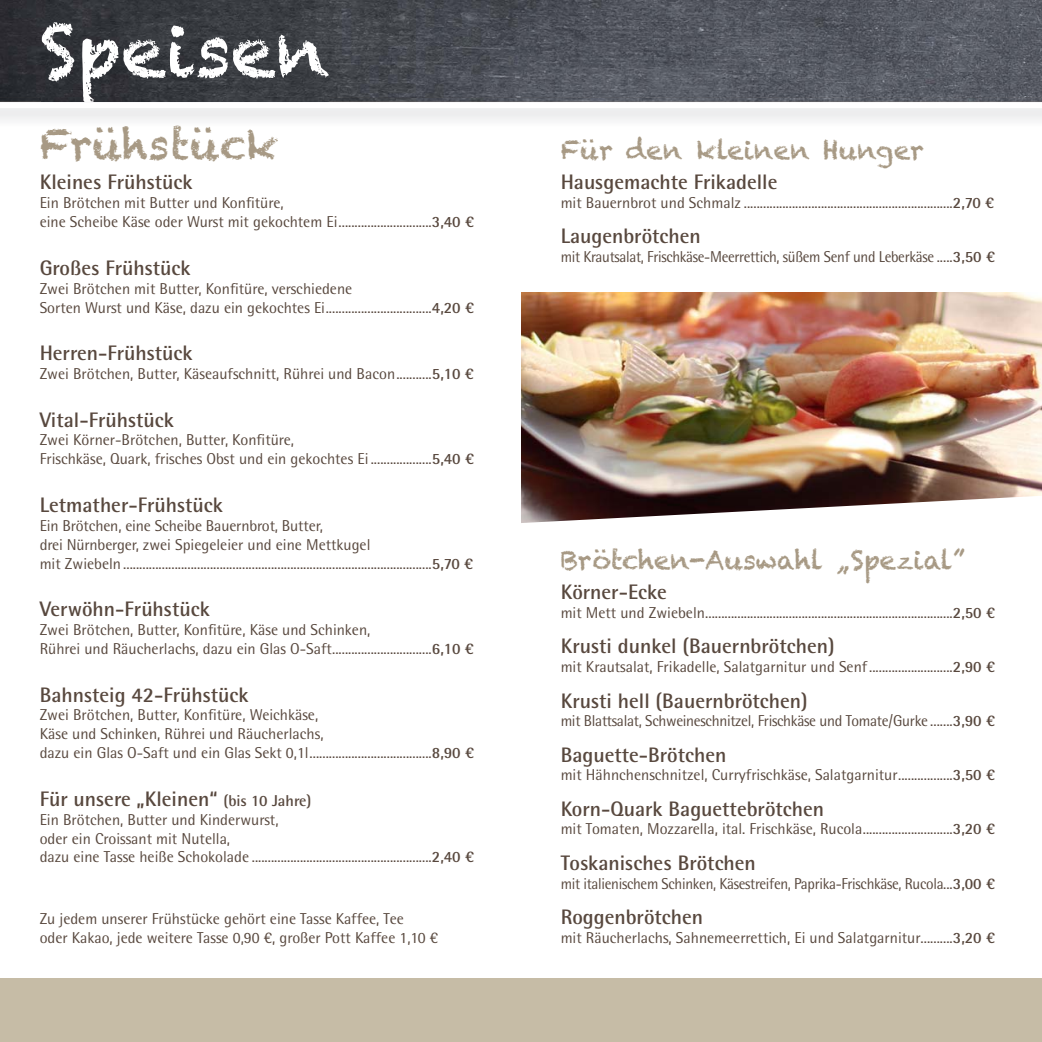
<style>
.page{position:relative;width:1042px;height:1042px;background:#fff}
.page>*{position:absolute;margin:0;border:0;box-sizing:border-box;transform-origin:0 0}
.t1{font:72.1px "Chalkduster";color:#fff}
.t2{font:42px "Chalkduster";color:#a79984}
.t3{font:26.25px "Chalkduster";letter-spacing:-.005em;color:#a79984}
.t4{font:700 21px "Rotis Semi Sans Std";color:#58483e}
.t5{font:15.75px/18.9px "Rotis Semi Sans Std";color:#58483e}
.t6{font:15.75px "Rotis Semi Sans Std";letter-spacing:-.02em;color:#58483e;scale:.95 1}
.t7{font:15.75px "Rotis Semi Sans Std";letter-spacing:-.02em;color:#58483e}
.s1{font-weight:700}
.s2{font-size:15.75px}
</style>
<div class="page">
<img style="left:521px;top:292px;width:521px;height:204px">
<svg style="left:521px;top:496px;width:511px;height:27px"></svg>
<img style="left:0;top:0;width:1042px;height:120px">
<div style="left:0;top:978px;width:1042px;height:64px;background:#c6bca6"></div>
<img style="left:42px;top:98px;width:287px;height:17px">
<div style="left:0;top:103px;width:1042px;height:5px;background:#fff"></div>
<h1 class="t1" style="left:40px;top:5px;width:291px">Speisen</h1>
<h2 class="t2" style="left:40px;top:118px;width:239px">Frühstück</h2>
<h3 class="t4" style="left:40px;top:174px;width:154px">Kleines Frühstück</h3>
<p class="t5" style="left:40px;top:195px;width:436px">Ein Brötchen mit Butter und Konfitüre,<br>eine Scheibe Käse oder Wurst mit gekochtem Ei .............................<span class="s1">3,40 €</span></p>
<h3 class="t4" style="left:40px;top:260px;width:152px">Großes Frühstück</h3>
<p class="t5" style="left:40px;top:281px;width:436px">Zwei Brötchen mit Butter, Konfitüre, verschiedene<br>Sorten Wurst und Käse, dazu ein gekochtes Ei .................................<span class="s1">4,20 €</span></p>
<h3 class="t4" style="left:40px;top:345px;width:154px">Herren-Frühstück</h3>
<p class="t5" style="left:40px;top:366px;width:436px">Zwei Brötchen, Butter, Käseaufschnitt, Rührei und Bacon ...........<span class="s1">5,10 €</span></p>
<h3 class="t4" style="left:40px;top:412px;width:136px">Vital-Frühstück</h3>
<p class="t5" style="left:40px;top:432px;width:436px">Zwei Körner-Brötchen, Butter, Konfitüre,<br>Frischkäse, Quark, frisches Obst und ein gekochtes Ei ...................<span class="s1">5,40 €</span></p>
<h3 class="t4" style="left:40px;top:497px;width:185px">Letmather-Frühstück</h3>
<p class="t5" style="left:40px;top:518px;width:435px">Ein Brötchen, eine Scheibe Bauernbrot, Butter,<br>drei Nürnberger, zwei Spiegeleier und eine Mettkugel<br>mit Zwiebeln ................................................................................................<span class="s1">5,70 €</span></p>
<h3 class="t4" style="left:40px;top:601px;width:172px">Verwöhn-Frühstück</h3>
<p class="t5" style="left:40px;top:622px;width:436px">Zwei Brötchen, Butter, Konfitüre, Käse und Schinken,<br>Rührei und Räucherlachs, dazu ein Glas O-Saft ...............................<span class="s1">6,10 €</span></p>
<h3 class="t4" style="left:40px;top:686px;width:210px">Bahnsteig 42-Frühstück</h3>
<p class="t5" style="left:40px;top:707px;width:436px">Zwei Brötchen, Butter, Konfitüre, Weichkäse,<br>Käse und Schinken, Rührei und Räucherlachs,<br>dazu ein Glas O-Saft und ein Glas Sekt 0,1l ......................................<span class="s1">8,90 €</span></p>
<h3 class="t4" style="left:40px;top:791px;width:273px">Für unsere „Kleinen“ <span class="s2">(bis 10 Jahre)</span></h3>
<p class="t5" style="left:40px;top:811px;width:436px">Ein Brötchen, Butter und Kinderwurst,<br>oder ein Croissant mit Nutella,<br>dazu eine Tasse heiße Schokolade ........................................................<span class="s1">2,40 €</span></p>
<p class="t5" style="left:40px;top:910px;width:400px">Zu jedem unserer Frühstücke gehört eine Tasse Kaffee, Tee<br>oder Kakao, jede weitere Tasse 0,90 €, großer Pott Kaffee 1,10 €</p>
<h3 class="t3" style="left:561px;top:133px;width:365px">Für den kleinen Hunger</h3>
<h3 class="t4" style="left:561px;top:174px;width:218px">Hausgemachte Frikadelle</h3>
<p class="t5" style="left:561px;top:195px;width:435px">mit Bauernbrot und Schmalz .................................................................<span class="s1">2,70 €</span></p>
<h3 class="t4" style="left:561px;top:228px;width:142px">Laugenbrötchen</h3>
<p class="t6" style="left:561px;top:251px;width:459px">mit Krautsalat, Frischkäse-Meerrettich, süßem Senf und Leberkäse .....<span class="s1">3,50 €</span></p>
<h3 class="t3" style="left:561px;top:543px;width:406px">Brötchen-Auswahl „Spezial”</h3>
<h3 class="t4" style="left:561px;top:584px;width:108px">Körner-Ecke</h3>
<p class="t5" style="left:561px;top:605px;width:436px">mit Mett und Zwiebeln .............................................................................<span class="s1">2,50 €</span></p>
<h3 class="t4" style="left:561px;top:638px;width:275px">Krusti dunkel (Bauernbrötchen)</h3>
<p class="t5" style="left:561px;top:659px;width:436px">mit Krautsalat, Frikadelle, Salatgarnitur und Senf ..........................<span class="s1">2,90 €</span></p>
<h3 class="t4" style="left:561px;top:692px;width:249px">Krusti hell (Bauernbrötchen)</h3>
<p class="t7" style="left:561px;top:715px;width:436px">mit Blattsalat, Schweineschnitzel, Frischkäse und Tomate / Gurke .......<span class="s1">3,90 €</span></p>
<h3 class="t4" style="left:561px;top:746px;width:167px">Baguette-Brötchen</h3>
<p class="t5" style="left:561px;top:767px;width:436px">mit Hähnchenschnitzel, Curryfrischkäse, Salatgarnitur .................<span class="s1">3,50 €</span></p>
<h3 class="t4" style="left:561px;top:800px;width:265px">Korn-Quark Baguettebrötchen</h3>
<p class="t5" style="left:561px;top:821px;width:436px">mit Tomaten, Mozzarella, ital. Frischkäse, Rucola ............................<span class="s1">3,20 €</span></p>
<h3 class="t4" style="left:561px;top:854px;width:197px">Toskanisches Brötchen</h3>
<p class="t6" style="left:561px;top:877px;width:459px">mit italienischem Schinken, Käsestreifen, Paprika-Frischkäse, Rucola...<span class="s1">3,00 €</span></p>
<h3 class="t4" style="left:561px;top:908px;width:144px">Roggenbrötchen</h3>
<p class="t5" style="left:561px;top:929px;width:436px">mit Räucherlachs, Sahnemeerrettich, Ei und Salatgarnitur..........<span class="s1">3,20 €</span></p>
</div>
